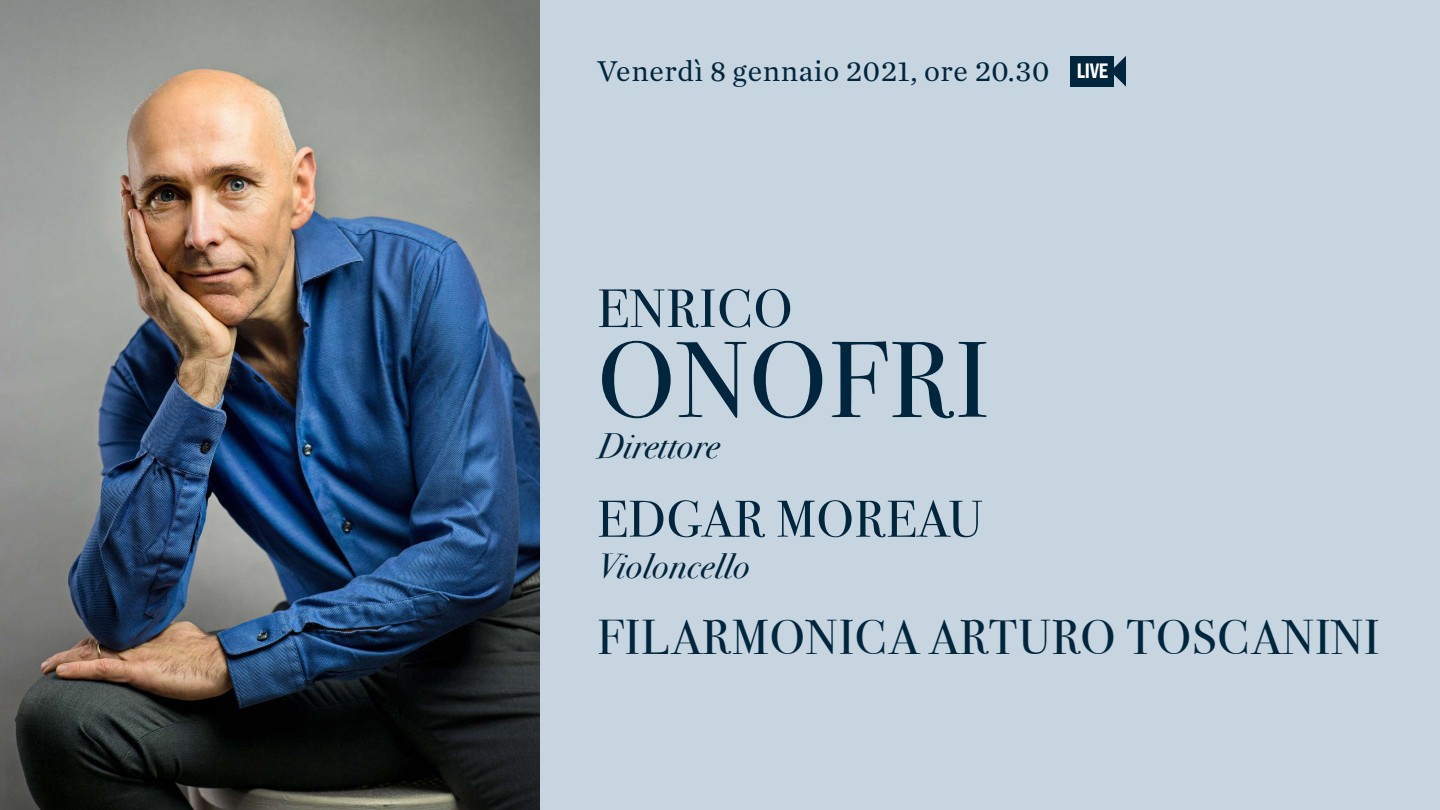
<style>
.page{position:relative;width:1440px;height:810px;background:#c7d5e0}
.page>*{position:absolute;margin:0;border:0;box-sizing:border-box;transform-origin:0 0}
.t1{font:108px "Bodoni Svty Two ITCTT Book";letter-spacing:.02em;color:#00263d}
.t2{font:54px "Bodoni Svty Two ITCTT Book";letter-spacing:.02em;color:#00263d}
.t3{font:51.75px "Bodoni Svty Two OSITCTT Book";letter-spacing:.02em;color:#00263d}
.t4{font:48.75px "Bodoni Svty Two OSITCTT Book";letter-spacing:.02em;color:#00263d}
.t5{font:35.25px "Bodoni Svty Two OSITCTT Book It";letter-spacing:.02em;color:#00263d}
.t6{font:30px "Chronicle Text G1";letter-spacing:.02em;color:#00263d}
.t7{font:600 condensed 21.6px "Franklin Gothic";color:#fff;scale:.88 1}
</style>
<div class="page">
<img style="left:0;top:0;width:540px;height:810px">
<div style="left:1071px;top:56px;width:43px;height:31px;background:#00263d"></div>
<svg style="left:1114px;top:56px;width:12px;height:31px"></svg>
<p class="t6" style="left:597px;top:49px;width:453px">Venerdì 8 gennaio 2021, ore 20.30</p>
<p class="t7" style="left:1077px;top:56px;width:37px">LIVE</p>
<h2 class="t2" style="left:597px;top:276px;width:197px">ENRICO</h2>
<h1 class="t1" style="left:597px;top:316px;width:393px">ONOFRI</h1>
<p class="t5" style="left:597px;top:425px;width:123px">Direttore</p>
<h3 class="t3" style="left:597px;top:488px;width:387px">EDGAR MOREAU</h3>
<p class="t5" style="left:597px;top:545px;width:153px">Violoncello</p>
<h3 class="t4" style="left:597px;top:608px;width:784px">FILARMONICA ARTURO TOSCANINI</h3>
</div>
